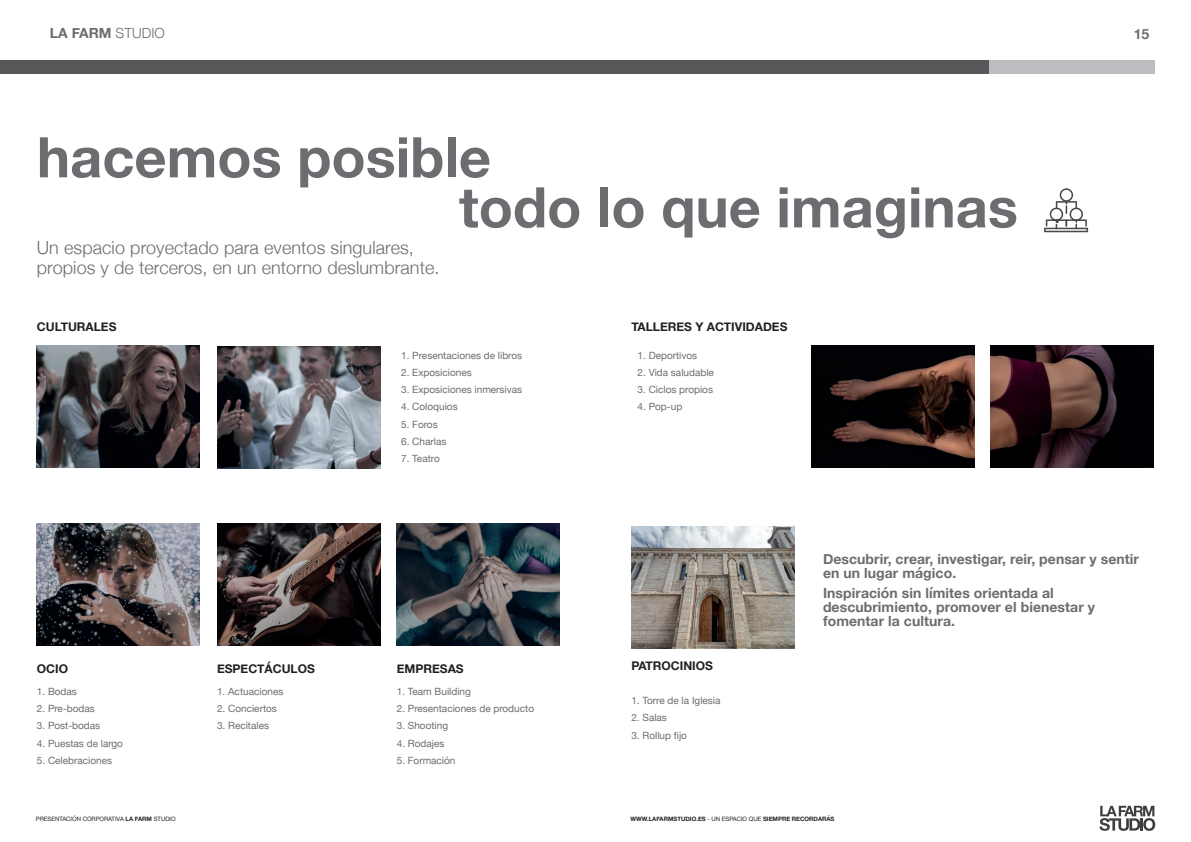
<style>
.page{position:relative;width:1191px;height:842px;background:#fff}
.page>*{position:absolute;margin:0;border:0;box-sizing:border-box;transform-origin:0 0}
.t1{font:700 56px "Helvetica Neue";color:#6c6d70}
.t2{font:300 18px/20px "Helvetica Neue";letter-spacing:.005em;color:#6c6d70}
.t3{font:700 14px/14px "Helvetica Neue";letter-spacing:.005em;color:#6c6d70}
.t4{font:700 12px "Helvetica Neue";color:#231f20}
.t5{font:10px "Helvetica Neue";color:#6c6d70}
.t6{font:700 6px "Helvetica Neue";color:#231f20}
.t7{font:6px "Helvetica Neue";color:#231f20}
.s1{font-weight:300}
.s2{font-weight:700}
.s3{font-weight:400}
</style>
<div class="page">
<svg style="left:1099px;top:806px;width:56px;height:25px"></svg>
<img style="left:36px;top:345px;width:163px;height:123px">
<img style="left:218px;top:346px;width:163px;height:123px">
<img style="left:36px;top:523px;width:163px;height:123px">
<img style="left:218px;top:523px;width:163px;height:123px">
<img style="left:396px;top:523px;width:163px;height:123px">
<div style="left:0;top:60px;width:989px;height:14px;background:#57585a"></div>
<img style="left:631px;top:526px;width:163px;height:123px">
<img style="left:811px;top:345px;width:163px;height:123px">
<img style="left:990px;top:345px;width:163px;height:123px">
<svg style="left:1044px;top:188px;width:44px;height:44px"></svg>
<div style="left:989px;top:60px;width:166px;height:14px;background:#bcbdc0"></div>
<h3 class="t3" style="left:50px;top:27px;width:116px">LA FARM <span class="s1">STUDIO</span></h3>
<h1 class="t1" style="left:37px;top:113px;width:455px">hacemos posible</h1>
<h1 class="t1" style="left:459px;top:163px;width:560px">todo lo que imaginas</h1>
<h2 class="t2" style="left:37px;top:236px;width:404px">Un espacio proyectado para eventos singulares, propios y de terceros, en un entorno deslumbrante.</h2>
<p class="t4" style="left:37px;top:317px;width:81px">CULTURALES</p>
<p class="t5" style="left:401px;top:348px;width:122px">1. Presentaciones de libros</p>
<p class="t5" style="left:401px;top:365px;width:72px">2. Exposiciones</p>
<p class="t5" style="left:401px;top:382px;width:122px">3. Exposiciones inmersivas</p>
<p class="t5" style="left:401px;top:400px;width:58px">4. Coloquios</p>
<p class="t5" style="left:401px;top:417px;width:38px">5. Foros</p>
<p class="t5" style="left:401px;top:434px;width:47px">6. Charlas</p>
<p class="t5" style="left:401px;top:451px;width:40px">7. Teatro</p>
<p class="t4" style="left:631px;top:317px;width:158px">TALLERES Y ACTIVIDADES</p>
<p class="t5" style="left:637px;top:348px;width:61px">1. Deportivos</p>
<p class="t5" style="left:637px;top:365px;width:78px">2. Vida saludable</p>
<p class="t5" style="left:637px;top:382px;width:77px">3. Ciclos propios</p>
<p class="t5" style="left:637px;top:400px;width:46px">4. Pop-up</p>
<h3 class="t3" style="left:1133px;top:28px;width:17px">15</h3>
<p class="t4" style="left:37px;top:659px;width:33px">OCIO</p>
<p class="t4" style="left:217px;top:659px;width:99px">ESPECTÁCULOS</p>
<p class="t4" style="left:397px;top:659px;width:68px">EMPRESAS</p>
<p class="t5" style="left:37px;top:684px;width:42px">1. Bodas</p>
<p class="t5" style="left:37px;top:701px;width:59px">2. Pre-bodas</p>
<p class="t5" style="left:37px;top:718px;width:65px">3. Post-bodas</p>
<p class="t5" style="left:37px;top:736px;width:88px">4. Puestas de largo</p>
<p class="t5" style="left:37px;top:753px;width:77px">5. Celebraciones</p>
<p class="t5" style="left:217px;top:684px;width:68px">1. Actuaciones</p>
<p class="t5" style="left:217px;top:701px;width:61px">2. Conciertos</p>
<p class="t5" style="left:217px;top:718px;width:54px">3. Recitales</p>
<p class="t5" style="left:397px;top:684px;width:76px">1. Team Building</p>
<p class="t5" style="left:397px;top:701px;width:139px">2. Presentaciones de producto</p>
<p class="t5" style="left:397px;top:718px;width:53px">3. Shooting</p>
<p class="t5" style="left:397px;top:736px;width:49px">4. Rodajes</p>
<p class="t5" style="left:397px;top:753px;width:60px">5. Formación</p>
<p class="t4" style="left:631px;top:657px;width:83px">PATROCINIOS</p>
<p class="t5" style="left:631px;top:693px;width:91px">1. Torre de la Iglesia</p>
<p class="t5" style="left:631px;top:711px;width:37px">2. Salas</p>
<p class="t5" style="left:631px;top:728px;width:57px">3. Rollup fijo</p>
<h3 class="t3" style="left:823px;top:552px;width:317px">Descubrir, crear, investigar, reir, pensar y sentir en un lugar mágico.</h3>
<h3 class="t3" style="left:823px;top:586px;width:273px">Inspiración sin límites orientada al descubrimiento, promover el bienestar y fomentar la cultura.</h3>
<p class="t7" style="left:36px;top:815px;width:141px">PRESENTACIÓN CORPORATIVA <span class="s2">LA FARM</span> STUDIO</p>
<p class="t6" style="left:630px;top:814px;width:206px">WWW.LAFARMSTUDIO.ES <span class="s3">- UN ESPACIO QUE</span> SIEMPRE RECORDARÁS</p>
</div>
